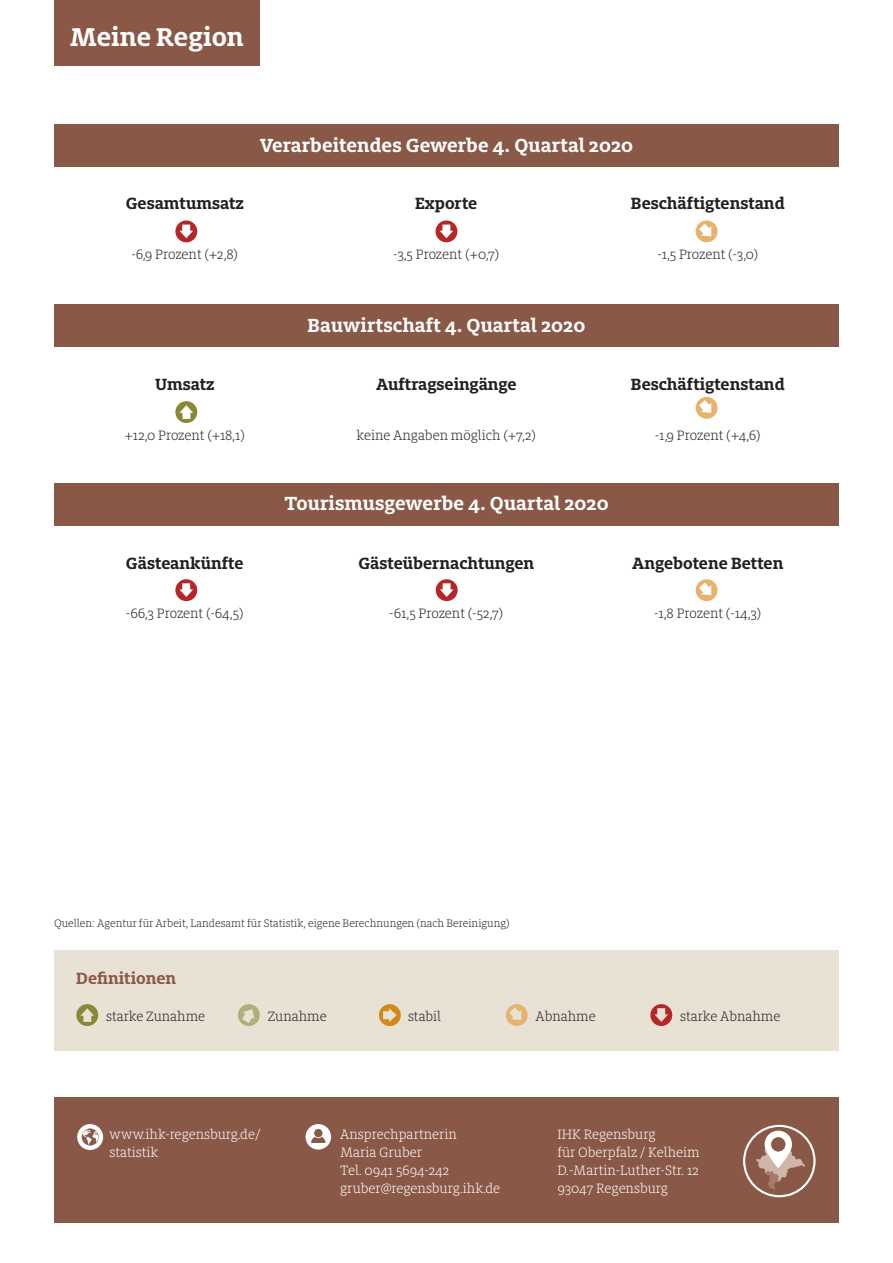
<style>
.page{position:relative;width:893px;height:1263px;background:#fff}
.page>*{position:absolute;margin:0;border:0;box-sizing:border-box;transform-origin:0 0}
.t1{font:700 28.5px "Milo Slab OT";color:#fff}
.t2{font:700 21px "Milo Slab OT";letter-spacing:.005em;color:#fff}
.t3{font:700 18px "Milo Slab OT";color:#231f20}
.t4{font:700 18px "Milo Slab OT";color:#8a5846}
.t5{font:300 15px "Milo Slab OT";color:#231f20}
.t6{font:300 15px/18px "Milo Slab OT";color:#fff}
.t7{font:300 12px "Milo Slab OT";color:#231f20}
</style>
<div class="page">
<div style="left:54px;top:0;width:205px;height:66px;background:#8a5846"></div>
<div style="left:54px;top:950px;width:785px;height:101px;background:#e8e2d5"></div>
<div style="left:54px;top:1097px;width:785px;height:126px;background:#8a5846"></div>
<div style="left:54px;top:124px;width:785px;height:43px;background:#8a5846"></div>
<div style="left:54px;top:304px;width:785px;height:43px;background:#8a5846"></div>
<div style="left:54px;top:483px;width:785px;height:42px;background:#8a5846"></div>
<svg style="left:175px;top:220px;width:22px;height:22px"></svg>
<svg style="left:436px;top:220px;width:21px;height:22px"></svg>
<svg style="left:175px;top:579px;width:22px;height:22px"></svg>
<svg style="left:175px;top:401px;width:22px;height:22px"></svg>
<svg style="left:695px;top:220px;width:23px;height:23px"></svg>
<svg style="left:695px;top:396px;width:23px;height:23px"></svg>
<svg style="left:695px;top:579px;width:23px;height:23px"></svg>
<svg style="left:76px;top:1004px;width:22px;height:22px"></svg>
<svg style="left:238px;top:1004px;width:22px;height:22px"></svg>
<svg style="left:505px;top:1004px;width:23px;height:22px"></svg>
<svg style="left:650px;top:1004px;width:22px;height:22px"></svg>
<svg style="left:744px;top:1126px;width:70px;height:70px"></svg>
<div style="left:743px;top:1125px;width:73px;height:72px;border:2px solid #fff;border-radius:50%"></div>
<svg style="left:756px;top:1130px;width:49px;height:60px"></svg>
<div style="left:771px;top:1137px;width:14px;height:14px;background:#8a5846;border-radius:50%"></div>
<svg style="left:77px;top:1124px;width:26px;height:26px"></svg>
<svg style="left:82px;top:1128px;width:17px;height:17px"></svg>
<div style="left:306px;top:1124px;width:25px;height:25px;background:#fff;border-radius:50%"></div>
<svg style="left:311px;top:1129px;width:15px;height:14px"></svg>
<svg style="left:379px;top:1004px;width:22px;height:22px"></svg>
<svg style="left:436px;top:579px;width:22px;height:22px"></svg>
<h1 class="t1" style="left:70px;top:21px;width:176px">Meine Region</h1>
<h2 class="t2" style="left:260px;top:134px;width:375px">Verarbeitendes Gewerbe 4. Quartal 2020</h2>
<p class="t3" style="left:126px;top:194px;width:120px">Gesamtumsatz</p>
<p class="t3" style="left:415px;top:194px;width:64px">Exporte</p>
<p class="t3" style="left:631px;top:194px;width:155px">Beschäftigtenstand</p>
<p class="t5" style="left:131px;top:246px;width:108px">-6,9 Prozent (+2,8)</p>
<p class="t5" style="left:393px;top:246px;width:107px">-3,5 Prozent (+0,7)</p>
<p class="t5" style="left:657px;top:246px;width:102px">-1,5 Prozent (-3,0)</p>
<h2 class="t2" style="left:308px;top:313px;width:279px">Bauwirtschaft 4. Quartal 2020</h2>
<p class="t3" style="left:155px;top:374px;width:61px">Umsatz</p>
<p class="t3" style="left:376px;top:374px;width:142px">Auftragseingänge</p>
<p class="t3" style="left:631px;top:374px;width:155px">Beschäftigtenstand</p>
<p class="t5" style="left:125px;top:427px;width:122px">+12,0 Prozent (+18,1)</p>
<p class="t5" style="left:357px;top:427px;width:181px">keine Angaben möglich (+7,2)</p>
<p class="t5" style="left:655px;top:427px;width:107px">-1,9 Prozent (+4,6)</p>
<h2 class="t2" style="left:284px;top:492px;width:326px">Tourismusgewerbe 4. Quartal 2020</h2>
<p class="t3" style="left:126px;top:553px;width:119px">Gästeankünfte</p>
<p class="t3" style="left:358px;top:553px;width:177px">Gästeübernachtungen</p>
<p class="t3" style="left:632px;top:553px;width:153px">Angebotene Betten</p>
<p class="t5" style="left:126px;top:606px;width:119px">-66,3 Prozent (-64,5)</p>
<p class="t5" style="left:389px;top:606px;width:116px">-61,5 Prozent (-52,7)</p>
<p class="t5" style="left:654px;top:606px;width:109px">-1,8 Prozent (-14,3)</p>
<p class="t7" style="left:54px;top:917px;width:457px">Quellen: Agentur für Arbeit, Landesamt für Statistik, eigene Berechnungen (nach Bereinigung)</p>
<p class="t4" style="left:76px;top:968px;width:101px">Definitionen</p>
<p class="t5" style="left:106px;top:1008px;width:101px">starke Zunahme</p>
<p class="t5" style="left:268px;top:1008px;width:61px">Zunahme</p>
<p class="t5" style="left:408px;top:1008px;width:35px">stabil</p>
<p class="t5" style="left:536px;top:1008px;width:62px">Abnahme</p>
<p class="t5" style="left:680px;top:1008px;width:102px">starke Abnahme</p>
<p class="t6" style="left:109px;top:1125px;width:153px">www.ihk-regensburg.de/ statistik</p>
<p class="t6" style="left:340px;top:1125px;width:161px">Ansprechpartnerin<br>Maria Gruber<br>Tel. 0941 5694-242 gruber@regensburg.ihk.de</p>
<p class="t6" style="left:557px;top:1125px;width:144px">IHK Regensburg<br>für Oberpfalz / Kelheim<br>D.-Martin-Luther-Str. 12<br>93047 Regensburg</p>
</div>
